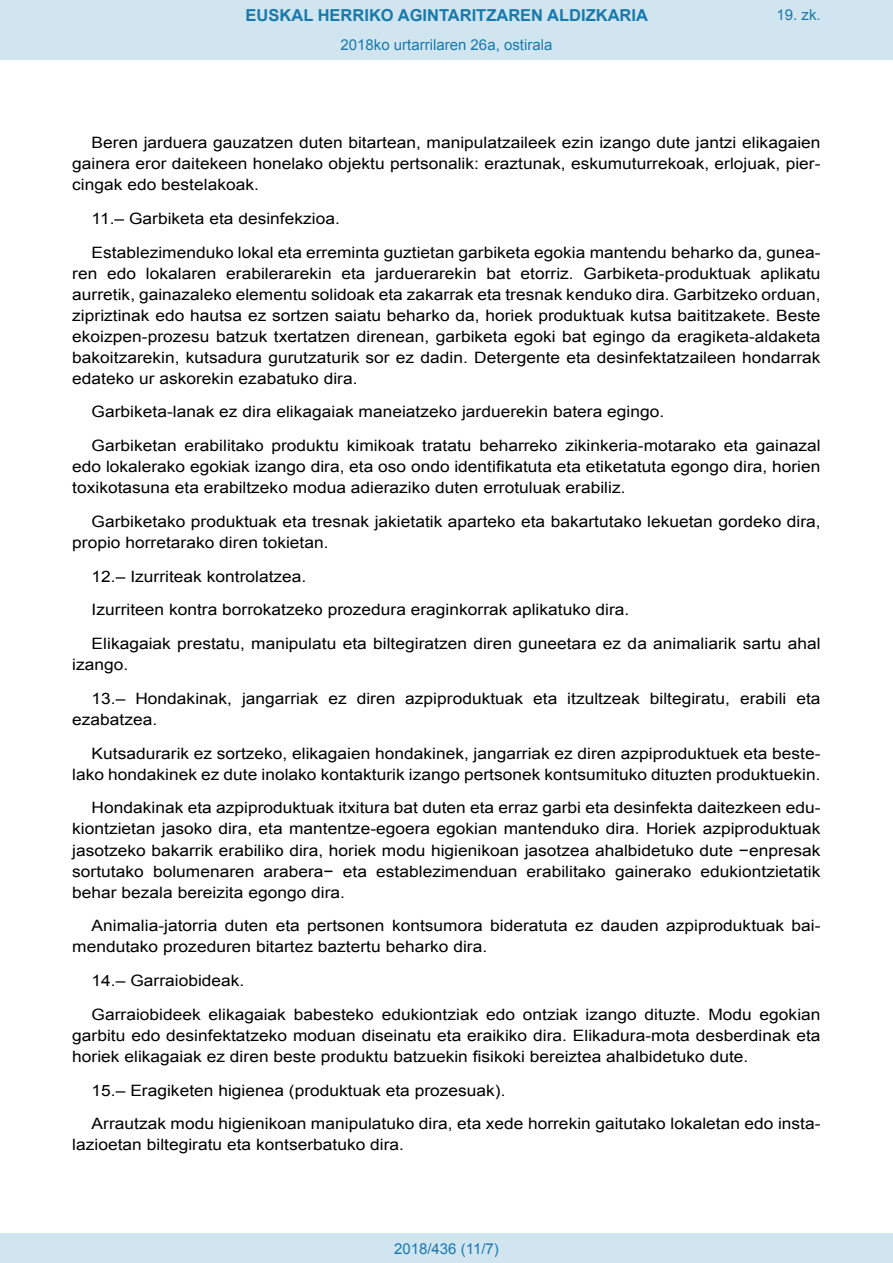
<style>
.page{position:relative;width:893px;height:1263px;background:#fff}
.page>*{position:absolute;margin:0;border:0;box-sizing:border-box;transform-origin:0 0}
.t1{font:700 16.5px "Arial";color:#1879ad}
.BOPVDetalle{font:15.6px/21px "Arial";color:#000;text-align:justify;scale:1.11 1}
.Paginacion_Centro{font:15px "Arial";color:#1879ad}
</style>
<div class="page">
<div style="left:0;top:0;width:893px;height:60px;background:#d0e5f0"></div>
<div style="left:0;top:1233px;width:893px;height:30px;background:#d0e5f0"></div>
<p class="t1" style="left:246px;top:4px;width:404px">EUSKAL HERRIKO AGINTARITZAREN ALDIZKARIA</p>
<p class="Paginacion_Centro" style="left:341px;top:35px;width:213px">2018ko urtarrilaren 26a, ostirala</p>
<p class="Paginacion_Centro" style="left:776px;top:5px;width:46px">19. zk.</p>
<p class="BOPVDetalle" style="left:72px;top:132px;width:676px;text-indent:19px">Beren jarduera gauzatzen duten bitartean, manipulatzaileek ezin izango dute jantzi elikagaien gainera eror daitekeen honelako objektu pertsonalik: eraztunak, eskumuturrekoak, erlojuak, pier&shy;cingak edo bestelakoak.</p>
<p class="BOPVDetalle" style="left:92px;top:208px;width:225px">11.– Garbiketa eta desinfekzioa.</p>
<p class="BOPVDetalle" style="left:72px;top:242px;width:676px;text-indent:19px">Establezimenduko lokal eta erreminta guztietan garbiketa egokia mantendu beharko da, gunea&shy;ren edo lokalaren erabilerarekin eta jarduerarekin bat etorriz. Garbiketa-produktuak aplikatu aurretik, gainazaleko elementu solidoak eta zakarrak eta tresnak kenduko dira. Garbitzeko orduan, zipriztinak edo hautsa ez sortzen saiatu beharko da, horiek produktuak kutsa baititzakete. Beste ekoizpen-prozesu batzuk txertatzen direnean, garbiketa egoki bat egingo da eragiketa-aldaketa bakoitzarekin, kutsadura gurutzaturik sor ez dadin. Detergente eta desinfektatzaileen hondarrak edateko ur askorekin ezabatuko dira.</p>
<p class="BOPVDetalle" style="left:92px;top:402px;width:517px">Garbiketa-lanak ez dira elikagaiak maneiatzeko jarduerekin batera egingo.</p>
<p class="BOPVDetalle" style="left:72px;top:435px;width:676px;text-indent:19px">Garbiketan erabilitako produktu kimikoak tratatu beharreko zikinkeria-motarako eta gainazal edo lokalerako egokiak izango dira, eta oso ondo identifikatuta eta etiketatuta egongo dira, horien toxikotasuna eta erabiltzeko modua adieraziko duten errotuluak erabiliz.</p>
<p class="BOPVDetalle" style="left:72px;top:511px;width:676px;text-indent:19px">Garbiketako produktuak eta tresnak jakietatik aparteko eta bakartutako lekuetan gordeko dira, propio horretarako diren tokietan.</p>
<p class="BOPVDetalle" style="left:92px;top:566px;width:195px">12.– Izurriteak kontrolatzea.</p>
<p class="BOPVDetalle" style="left:92px;top:600px;width:486px">Izurriteen kontra borrokatzeko prozedura eraginkorrak aplikatuko dira.</p>
<p class="BOPVDetalle" style="left:72px;top:633px;width:676px;text-indent:19px">Elikagaiak prestatu, manipulatu eta biltegiratzen diren guneetara ez da animaliarik sartu ahal izango.</p>
<p class="BOPVDetalle" style="left:72px;top:688px;width:676px;text-indent:19px">13.– Hondakinak, jangarriak ez diren azpiproduktuak eta itzultzeak biltegiratu, erabili eta ezabatzea.</p>
<p class="BOPVDetalle" style="left:72px;top:743px;width:676px;text-align:right">Kutsadurarik ez sortzeko, elikagaien hondakinek, jangarriak ez diren azpiproduktuek eta beste&shy;lako hondakinek ez dute inolako kontakturik izango pertsonek kontsumituko dituzten produktuekin.</p>
<p class="BOPVDetalle" style="left:72px;top:798px;width:676px;text-indent:19px">Hondakinak eta azpiproduktuak itxitura bat duten eta erraz garbi eta desinfekta daitezkeen edu&shy;kiontzietan jasoko dira, eta mantentze-egoera egokian mantenduko dira. Horiek azpiproduktuak jasotzeko bakarrik erabiliko dira, horiek modu higienikoan jasotzea ahalbidetuko dute −enpresak sortutako bolumenaren arabera− eta establezimenduan erabilitako gainerako edukiontzietatik behar bezala bereizita egongo dira.</p>
<p class="BOPVDetalle" style="left:72px;top:915px;width:676px;text-indent:19px">Animalia-jatorria duten eta pertsonen kontsumora bideratuta ez dauden azpiproduktuak bai&shy;mendutako prozeduren bitartez baztertu beharko dira.</p>
<p class="BOPVDetalle" style="left:92px;top:970px;width:139px">14.– Garraiobideak.</p>
<p class="BOPVDetalle" style="left:72px;top:1004px;width:676px;text-indent:19px">Garraiobideek elikagaiak babesteko edukiontziak edo ontziak izango dituzte. Modu egokian garbitu edo desinfektatzeko moduan diseinatu eta eraikiko dira. Elikadura-mota desberdinak eta horiek elikagaiak ez diren beste produktu batzuekin fisikoki bereiztea ahalbidetuko dute.</p>
<p class="BOPVDetalle" style="left:92px;top:1080px;width:374px">15.– Eragiketen higienea (produktuak eta prozesuak).</p>
<p class="BOPVDetalle" style="left:72px;top:1113px;width:676px;text-indent:19px">Arrautzak modu higienikoan manipulatuko dira, eta xede horrekin gaitutako lokaletan edo insta&shy;lazioetan biltegiratu eta kontserbatuko dira.</p>
<p class="Paginacion_Centro" style="left:394px;top:1238px;width:106px">2018/436 (11/7)</p>
</div>
